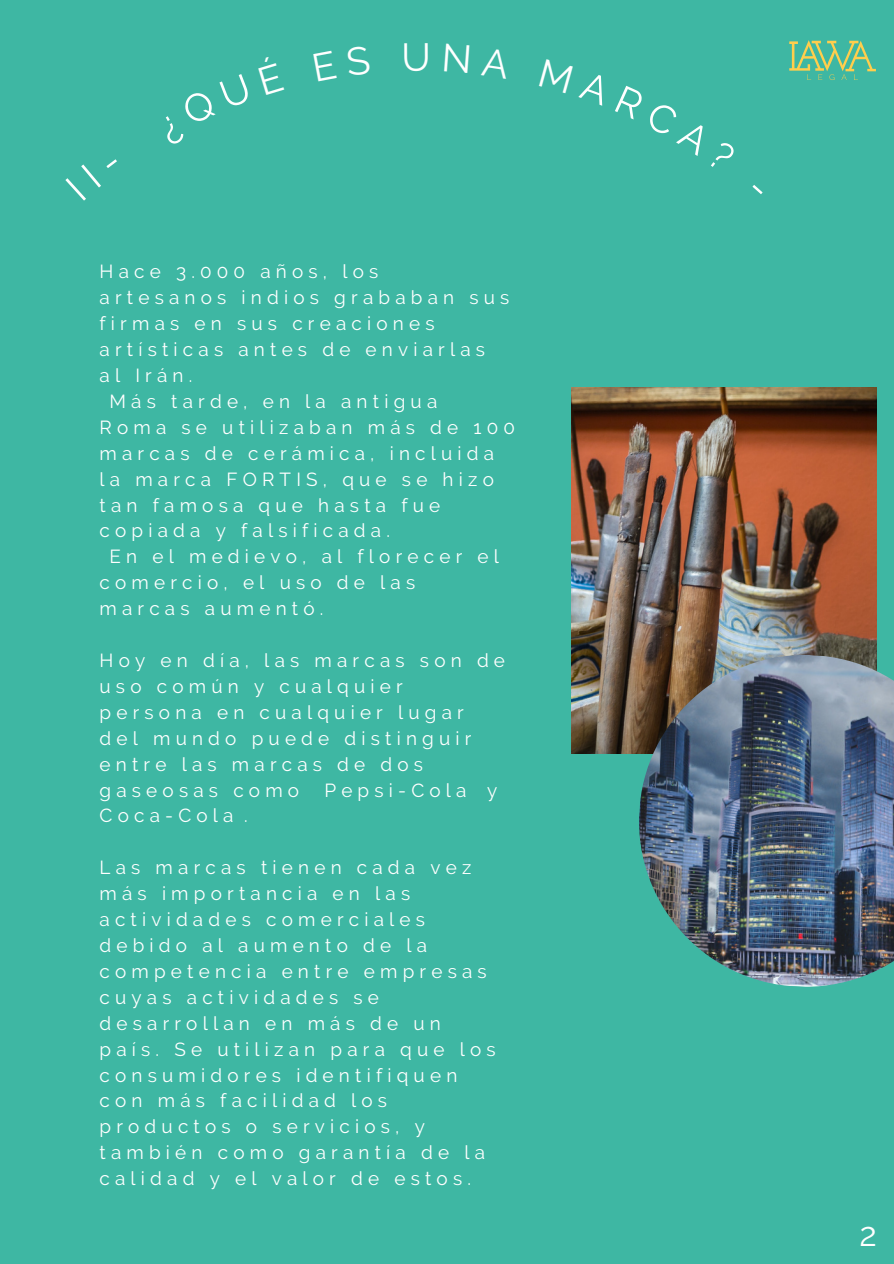
<style>
.page{position:relative;width:894px;height:1264px;background:#fff}
.page>*{position:absolute;margin:0;border:0;box-sizing:border-box;transform-origin:0 0}
.t1{font:39px "Raleway";color:#fff}
.t2{font:33.3px "Raleway";color:#fff}
.t3{font:18.9px/26px "Raleway";letter-spacing:.275em;color:#fff}
</style>
<div class="page">
<div style="left:0;top:0;width:893px;height:1263px;background:#3eb7a3"></div>
<img style="left:572px;top:387px;width:304px;height:366px">
<img style="left:634px;top:651px;width:259px;height:336px">
<svg style="left:789px;top:40px;width:86px;height:40px"></svg>
<p class="t1" style="left:401px;top:34px;width:31px">U</p>
<p class="t3" style="left:99px;top:259px;width:411px">Hace 3.000 años, los artesanos indios grababan sus firmas en sus creaciones artísticas antes de enviarlas al Irán.</p>
<p class="t3" style="left:99px;top:388px;width:417px;text-indent:10px">Más tarde, en la antigua<br>Roma se utilizaban más de 100 marcas de cerámica, incluida la marca FORTIS, que se hizo tan famosa que hasta fue copiada y falsificada.</p>
<p class="t3" style="left:99px;top:543px;width:401px;text-indent:10px">En el medievo, al florecer el comercio, el uso de las marcas aumentó.</p>
<p class="t3" style="left:99px;top:647px;width:407px">Hoy en día, las marcas son de uso común y cualquier persona en cualquier lugar del mundo puede distinguir entre las marcas de dos gaseosas como</p>
<p class="t3" style="left:324px;top:777px;width:174px">Pepsi-Cola y</p>
<p class="t3" style="left:99px;top:802px;width:149px">Coca-Cola .</p>
<p class="t3" style="left:99px;top:854px;width:397px">Las marcas tienen cada vez más importancia en las actividades comerciales debido al aumento de la competencia entre empresas cuyas actividades se desarrollan en más de un país. Se utilizan para que los consumidores identifiquen con más facilidad los productos o servicios, y también como garantía de la calidad y el valor de estos.</p>
<p class="t2" style="left:859px;top:1214px;width:19px">2</p>
</div>
